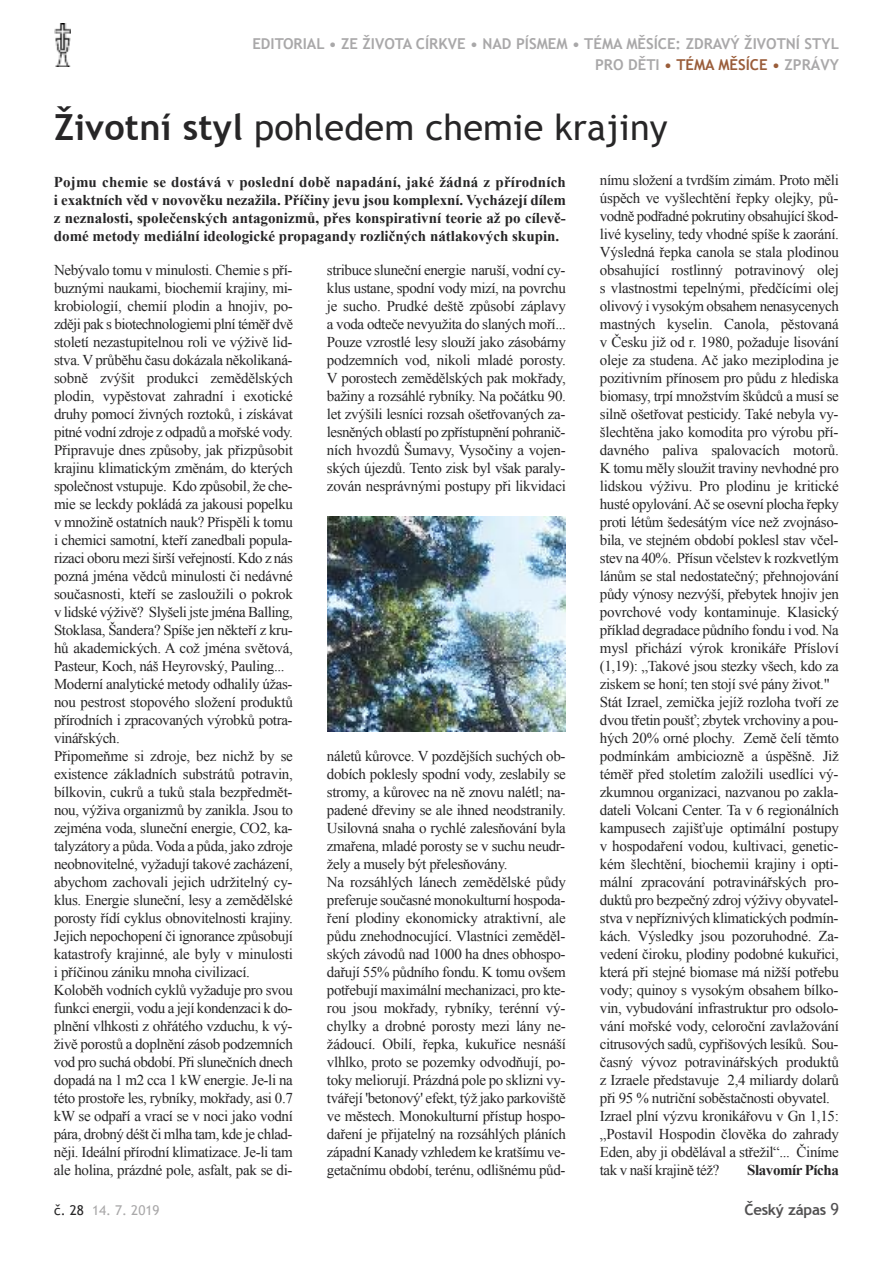
<style>
.page{position:relative;width:893px;height:1263px;background:#fff}
.page>*{position:absolute;margin:0;border:0;box-sizing:border-box;transform-origin:0 0}
.t1{font:36px "Trebuchet MS";letter-spacing:.005em;color:#272627}
.t2{font:15px/18px "Times New Roman";letter-spacing:-.025em;color:#272627}
.t3{font:700 15px/18px "Times New Roman";color:#272627;text-align:justify}
.t4{font:700 15px/21px "Trebuchet MS";color:#a9a8a9;text-align:right}
.t5{font:700 15px "Times New Roman";letter-spacing:-.03em;color:#272627}
.t6{font:700 15px "Trebuchet MS";letter-spacing:-.015em;color:#525152}
.t7{font:13.5px "Trebuchet MS";color:#a9a8a9}
.s1{color:#9a5d3a}
.s2{font-weight:700}
.s3{color:#272627}
.s4{font-weight:400;font-size:16.5px}
</style>
<div class="page">
<img style="left:54px;top:23px;width:17px;height:44px">
<img style="left:327px;top:516px;width:239px;height:215px">
<p class="t4" style="left:252px;top:33px;width:588px">EDITORIAL • ZE ŽIVOTA CÍRKVE • NAD PÍSMEM • TÉMA MĚSÍCE: ZDRAVÝ ŽIVOTNÍ STYL<br>PRO DĚTI <span class="s1">• TÉMA MĚSÍCE •</span> ZPRÁVY</p>
<h1 class="t1" style="left:54px;top:107px;width:615px"><span class="s2">ŽIVOTNÍ STYL</span> pohledem chemie krajiny</h1>
<p class="t3" style="left:54px;top:173px;width:513px">Pojmu chemie se dostává v poslední době napadání, jaké žádná z přírodních i exaktních věd v novověku nezažila. Příčiny jevu jsou komplexní. vycházejí dílem z neznalosti, společenských antagonizmů, přes konspirativní teorie až po cílevě&shy;domé metody mediální ideologické propagandy rozličných nátlakových skupin.</p>
<p class="t2" style="left:54px;top:260px;width:241px">Nebývalo tomu v minulosti. Chemie s pří&shy;buznými naukami, biochemií krajiny, mi&shy;krobiologií, chemií plodin a hnojiv, po&shy;zději pak s biotechnologiemi plní téměř dvě století nezastupitelnou roli ve výživě lid&shy;stva. V průběhu času dokázala několikaná&shy;sobně zvýšit produkci zemědělských plodin, vypěstovat zahradní i exotické druhy pomocí živných roztoků, i získávat pitné vodní zdroje z odpadů a mořské vody.<br>Připravuje dnes způsoby, jak přizpůsobit krajinu klimatickým změnám, do kterých společnost vstupuje. Kdo způsobil, že che&shy;mie se leckdy pokládá za jakousi popelku v množině ostatních nauk? Přispěli k tomu i chemici samotní, kteří zanedbali popula&shy;rizaci oboru mezi širší veřejností. Kdo z nás pozná jména vědců minulosti či nedávné současnosti, kteří se zasloužili o pokrok v lidské výživě? Slyšeli jste jména Balling, Stoklasa, Šandera? Spíše jen někteří z kru&shy;hů akademických. A což jména světová, Pasteur, Koch, náš Heyrovský, Pauling...<br>Moderní analytické metody odhalily úžas&shy;nou pestrost stopového složení produktů přírodních i zpracovaných výrobků potra&shy;vinářských.<br>Připomeňme si zdroje, bez nichž by se existence základních substrátů potravin, bílkovin, cukrů a tuků stala bezpředmět&shy;nou, výživa organizmů by zanikla. Jsou to zejména voda, sluneční energie, CO2, ka&shy;talyzátory a půda. Voda a půda, jako zdroje neobnovitelné, vyžadují takové zacházení, abychom zachovali jejich udržitelný cy&shy;klus. Energie sluneční, lesy a zemědělské porosty řídí cyklus obnovitelnosti krajiny.<br>Jejich nepochopení či ignorance způsobují katastrofy krajinné, ale byly v minulosti i příčinou zániku mnoha civilizací.<br>Koloběh vodních cyklů vyžaduje pro svou funkci energii, vodu a její kondenzaci k do&shy;plnění vlhkosti z ohřátého vzduchu, k vý&shy;živě porostů a doplnění zásob podzemních vod pro suchá období. Při slunečních dnech dopadá na 1 m2 cca 1 kW energie. Je-li na této prostoře les, rybníky, mokřady, asi 0.7 kW se odpaří a vrací se v noci jako vodní pára, drobný déšt či mlha tam, kde je chlad&shy;něji. Ideální přírodní klimatizace. Je-li tam ale holina, prázdné pole, asfalt, pak se di-</p>
<p class="t2" style="left:327px;top:260px;width:240px;text-align:justify">stribuce sluneční energie naruší, vodní cy&shy;klus ustane, spodní vody mizí, na povrchu je sucho. Prudké deště způsobí záplavy a voda odteče nevyužita do slaných moří...<br>Pouze vzrostlé lesy slouží jako zásobárny podzemních vod, nikoli mladé porosty.<br>V porostech zemědělských pak mokřady, bažiny a rozsáhlé rybníky. Na počátku 90. let zvýšili lesníci rozsah ošetřovaných za&shy;lesněných oblastí po zpřístupnění pohranič&shy;ních hvozdů Šumavy, Vysočiny a vojen&shy;ských újezdů. Tento zisk byl však paraly&shy;zován nesprávnými postupy při likvidaci</p>
<p class="t2" style="left:327px;top:746px;width:240px">náletů kůrovce. V pozdějších suchých ob&shy;dobích poklesly spodní vody, zeslabily se stromy, a kůrovec na ně znovu nalétl; na&shy;padené dřeviny se ale ihned neodstranily.<br>Usilovná snaha o rychlé zalesňování byla zmařena, mladé porosty se v suchu neudr&shy;žely a musely být přelesňovány.<br>Na rozsáhlých lánech zemědělské půdy preferuje současné monokulturní hospoda&shy;ření plodiny ekonomicky atraktivní, ale půdu znehodnocující. Vlastníci zeměděl&shy;ských závodů nad 1000 ha dnes obhospo&shy;dařují 55% půdního fondu. K tomu ovšem potřebují maximální mechanizaci, pro kte&shy;rou jsou mokřady, rybníky, terénní vý&shy;chylky a drobné porosty mezi lány ne&shy;žádoucí. Obilí, řepka, kukuřice nesnáší vlhlko, proto se pozemky odvodňují, po&shy;toky meliorují. Prázdná pole po sklizni vy&shy;tvářejí 'betonový' efekt, týž jako parkoviště ve městech. Monokulturní přístup hospo&shy;daření je přijatelný na rozsáhlých pláních západní Kanady vzhledem ke kratšímu ve&shy;getačnímu období, terénu, odlišnému půd-</p>
<p class="t2" style="left:600px;top:171px;width:240px">nímu složení a tvrdším zimám. Proto měli úspěch ve vyšlechtění řepky olejky, pů&shy;vodně podřadné pokrutiny obsahující škod&shy;livé kyseliny, tedy vhodné spíše k zaorání.<br>Výsledná řepka canola se stala plodinou obsahující rostlinný potravinový olej s vlastnostmi tepelnými, předčícími olej olivový i vysokým obsahem nenasycenych mastných kyselin. Canola, pěstovaná v Česku již od r. 1980, požaduje lisování oleje za studena. Ač jako meziplodina je pozitivním přínosem pro půdu z hlediska biomasy, trpí množstvím škůdců a musí se silně ošetřovat pesticidy. Také nebyla vy&shy;šlechtěna jako komodita pro výrobu pří&shy;davného paliva spalovacích motorů.<br>K tomu měly sloužit traviny nevhodné pro lidskou výživu. Pro plodinu je kritické husté opylování.Ač se osevní plocha řepky proti létům šedesátým více než zvojnáso&shy;bila, ve stejném období poklesl stav včel&shy;stev na 40%. Přísun včelstev k rozkvetlým lánům se stal nedostatečný; přehnojování půdy výnosy nezvýší, přebytek hnojiv jen povrchové vody kontaminuje. Klasický příklad degradace půdního fondu i vod. Na mysl přichází výrok kronikáře Přísloví (1,19): „Takové jsou stezky všech, kdo za ziskem se honí; ten stojí své pány život." Stát Izrael, zemička jejíž rozloha tvoří ze dvou třetin poušť; zbytek vrchoviny a pou&shy;hých 20% orné plochy. Země čelí těmto podmínkám ambiciozně a úspěšně. Již téměř před stoletím založili usedlíci vý&shy;zkumnou organizaci, nazvanou po zakla&shy;dateli Volcani Center. Ta v 6 regionálních kampusech zajišťuje optimální postupy v hospodaření vodou, kultivaci, genetic&shy;kém šlechtění, biochemii krajiny i opti&shy;mální zpracování potravinářských pro&shy;duktů pro bezpečný zdroj výživy obyvatel&shy;stva v nepříznivých klimatických podmín&shy;kách. Výsledky jsou pozoruhodné. Za&shy;vedení čiroku, plodiny podobné kukuřici, která při stejné biomase má nižší potřebu vody; quinoy s vysokým obsahem bílko&shy;vin, vybudování infrastruktur pro odsolo&shy;vání mořské vody, celoroční zavlažování citrusových sadů, cypřišových lesíků. Sou&shy;časný vývoz potravinářských produktů z Izraele představuje 2,4 miliardy dolarů při 95 % nutriční soběstačnosti obyvatel.<br>Izrael plní výzvu kronikářovu v Gn 1,15: „Postavil Hospodin člověka do zahrady Eden, aby ji obdělával a střežil“... Činíme tak v naší krajině též?</p>
<p class="t5" style="left:747px;top:1162px;width:93px">slavomír Pícha</p>
<p class="t7" style="left:54px;top:1202px;width:107px"><span class="s3">č. 28</span> 14. 7. 2019</p>
<p class="t6" style="left:744px;top:1201px;width:96px">ČESKÝ ZÁPAS <span class="s4">9</span></p>
</div>
